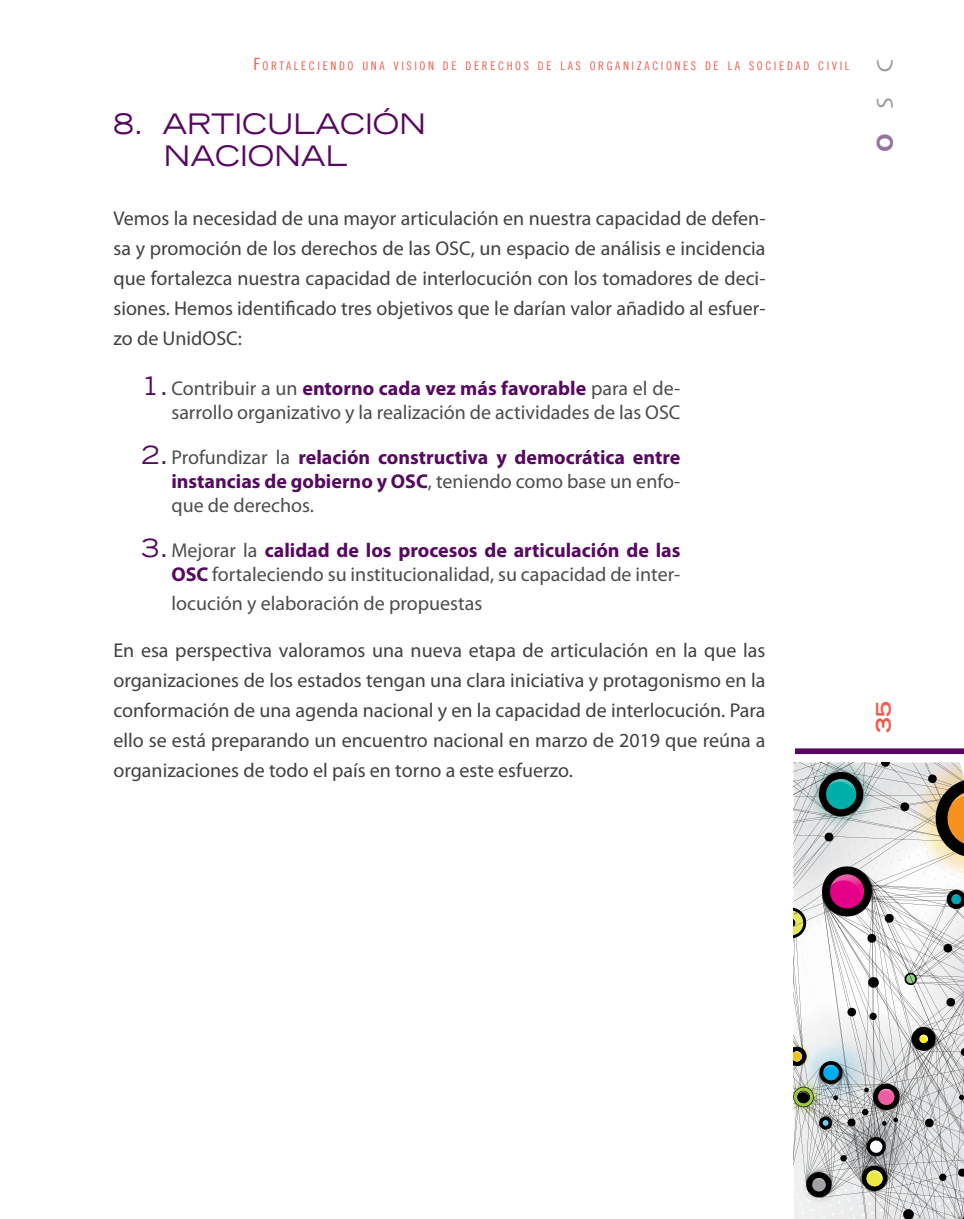
<style>
.page{position:relative;width:964px;height:1219px;background:#fff}
.page>*{position:absolute;margin:0;border:0;box-sizing:border-box;transform-origin:0 0}
.t1{font:expanded 28px "Trade Gothic LT";color:#570861}
.t2{font:24px "Skia";color:#9a969a}
.t3{font:20px/30px "Myriad Pro";color:#414042;text-align:justify}
.t4{font:20px/24px "Myriad Pro";color:#4d4d4f;text-align:right}
.t5{font:700 20px/24px "Myriad Pro";color:#570861;text-align:justify}
.t6{font:700 expanded 20px "Trade Gothic LT";color:#f15b4e;scale:1.1 1}
.t7{font:11.8px "Trade Gothic LT Cond Eighteen";letter-spacing:.215em;color:#f15b4e}
.s1{font-size:17px}
.s2{color:#9574a0}
.s3{font-family:"Trade Gothic LH";font-stretch:expanded;font-size:25px;color:#570861}
.s4{font-weight:700;color:#570861}
.s5{font-family:"Trade Gothic LH";font-weight:400;font-stretch:expanded;font-size:25px}
.s6{font-weight:400;color:#4d4d4f}
</style>
<div class="page">
<svg style="left:794px;top:763px;width:170px;height:456px"></svg>
<div style="left:795px;top:748px;width:169px;height:6px;background:#570861"></div>
<p class="t7" style="left:253px;top:58px;width:597px"><span class="s1">F</span>ORTALECIENDO UNA VISION DE DERECHOS DE LAS ORGANIZACIONES DE LA SOCIEDAD CIVIL</p>
<p class="t2" style="left:870px;top:152px;width:94px;rotate:-90deg"><span class="s2">O</span>SC</p>
<h1 class="t1" style="left:113px;top:105px;width:74px">8. ART</h1>
<h1 class="t1" style="left:234px;top:105px;width:33px">ICULAC</h1>
<h1 class="t1" style="left:365px;top:105px;width:34px">IÓN</h1>
<h1 class="t1" style="left:164px;top:137px;width:26px">NAC</h1>
<h1 class="t1" style="left:240px;top:137px;width:34px">IONAL</h1>
<p class="t3" style="left:113px;top:203px;width:654px">Vemos la necesidad de una mayor articulación en nuestra capacidad de defen&shy;sa y promoción de los derechos de las OSC, un espacio de análisis e incidencia que fortalezca nuestra capacidad de interlocución con los tomadores de deci&shy;siones. Hemos identificado tres objetivos que le darían valor añadido al esfuer&shy;zo de UnidOSC:</p>
<p class="t4" style="left:141px;top:376px;width:540px"><span class="s3">1.</span> Contribuir a un <span class="s4">entorno cada vez más favorable</span> para el de&shy;sarrollo organizativo y la realización de actividades de las OSC</p>
<p class="t5" style="left:171px;top:445px;width:510px;text-indent:-30px"><span class="s5">2.</span> <span class="s6">Profundizar la</span> relación constructiva y democrática entre instancias de gobierno y OSC<span class="s6">, teniendo como base un enfo&shy;que de derechos.</span></p>
<p class="t4" style="left:141px;top:538px;width:540px"><span class="s3">3.</span> Mejorar la <span class="s4">calidad de los procesos de articulación de las<br>OSC</span> fortaleciendo su institucionalidad, su capacidad de inter-</p>
<p class="t4" style="left:171px;top:591px;width:312px">locución y elaboración de propuestas</p>
<p class="t3" style="left:113px;top:635px;width:654px">En esa perspectiva valoramos una nueva etapa de articulación en la que las organizaciones de los estados tengan una clara iniciativa y protagonismo en la conformación de una agenda nacional y en la capacidad de interlocución. Para ello se está preparando un encuentro nacional en marzo de 2019 que reúna a organizaciones de todo el país en torno a este esfuerzo.</p>
<p class="t6" style="left:870px;top:733px;width:31px;rotate:-90deg">35</p>
</div>
